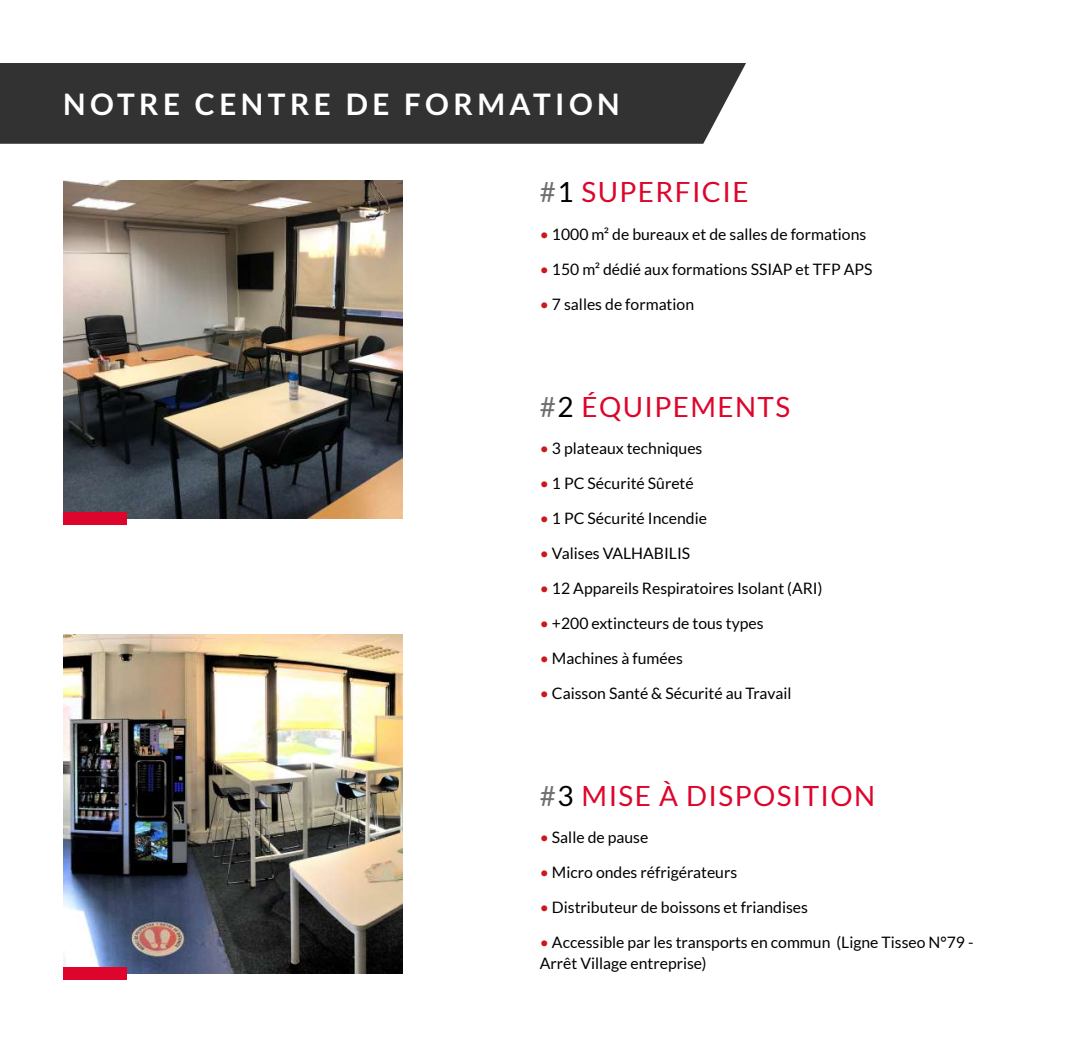
<style>
.page{position:relative;width:1092px;height:1042px;background:#fff}
.page>*{position:absolute;margin:0;border:0;box-sizing:border-box;transform-origin:0 0}
.t1{font:700 29.75px "Lato";letter-spacing:.15em;color:#fff}
.t2{font:27.82px "Lato";letter-spacing:.05em;color:#dd052b}
.t3{font:15.75px/21px "Lato";color:#000}
.s1{color:#706f6f}
.s2{color:#000}
.s3{color:#cd1719}
</style>
<div class="page">
<div style="left:0;top:63px;width:746px;height:81px;background:#333232"></div>
<img style="left:63px;top:180px;width:339px;height:339px">
<div style="left:63px;top:512px;width:64px;height:13px;background:#dd052b"></div>
<img style="left:63px;top:634px;width:339px;height:339px">
<div style="left:63px;top:966px;width:64px;height:13px;background:#dd052b"></div>
<h1 class="t1" style="left:63px;top:87px;width:558px">NOTRE CENTRE DE FORMATION</h1>
<h2 class="t2" style="left:539px;top:177px;width:210px"><span class="s1">#</span><span class="s2">1</span> SUPERFICIE</h2>
<p class="t3" style="left:539px;top:223px;width:328px"><span class="s3">•</span> 1000 m² de bureaux et de salles de formations</p>
<p class="t3" style="left:539px;top:258px;width:334px"><span class="s3">•</span> 150 m² dédié aux formations SSIAP et TFP APS</p>
<p class="t3" style="left:539px;top:293px;width:156px"><span class="s3">•</span> 7 salles de formation</p>
<h2 class="t2" style="left:539px;top:391px;width:252px"><span class="s1">#</span><span class="s2">2</span> ÉQUIPEMENTS</h2>
<p class="t3" style="left:539px;top:438px;width:164px"><span class="s3">•</span> 3 plateaux techniques</p>
<p class="t3" style="left:539px;top:473px;width:155px"><span class="s3">•</span> 1 PC Sécurité Sûreté</p>
<p class="t3" style="left:539px;top:508px;width:169px"><span class="s3">•</span> 1 PC Sécurité Incendie</p>
<p class="t3" style="left:539px;top:543px;width:152px"><span class="s3">•</span> Valises VALHABILIS</p>
<p class="t3" style="left:539px;top:578px;width:284px"><span class="s3">•</span> 12 Appareils Respiratoires Isolant (ARI)</p>
<p class="t3" style="left:539px;top:613px;width:225px"><span class="s3">•</span> +200 extincteurs de tous types</p>
<p class="t3" style="left:539px;top:648px;width:145px"><span class="s3">•</span> Machines à fumées</p>
<p class="t3" style="left:539px;top:683px;width:253px"><span class="s3">•</span> Caisson Santé &amp; Sécurité au Travail</p>
<h2 class="t2" style="left:539px;top:780px;width:337px"><span class="s1">#</span><span class="s2">3</span> MISE À DISPOSITION</h2>
<p class="t3" style="left:539px;top:827px;width:110px"><span class="s3">•</span> Salle de pause</p>
<p class="t3" style="left:539px;top:862px;width:199px"><span class="s3">•</span> Micro ondes réfrigérateurs</p>
<p class="t3" style="left:539px;top:897px;width:270px"><span class="s3">•</span> Distributeur de boissons et friandises</p>
<p class="t3" style="left:539px;top:932px;width:435px"><span class="s3">•</span> Accessible par les transports en commun (Ligne Tisseo N°79 -<br>Arrêt Village entreprise)</p>
</div>
